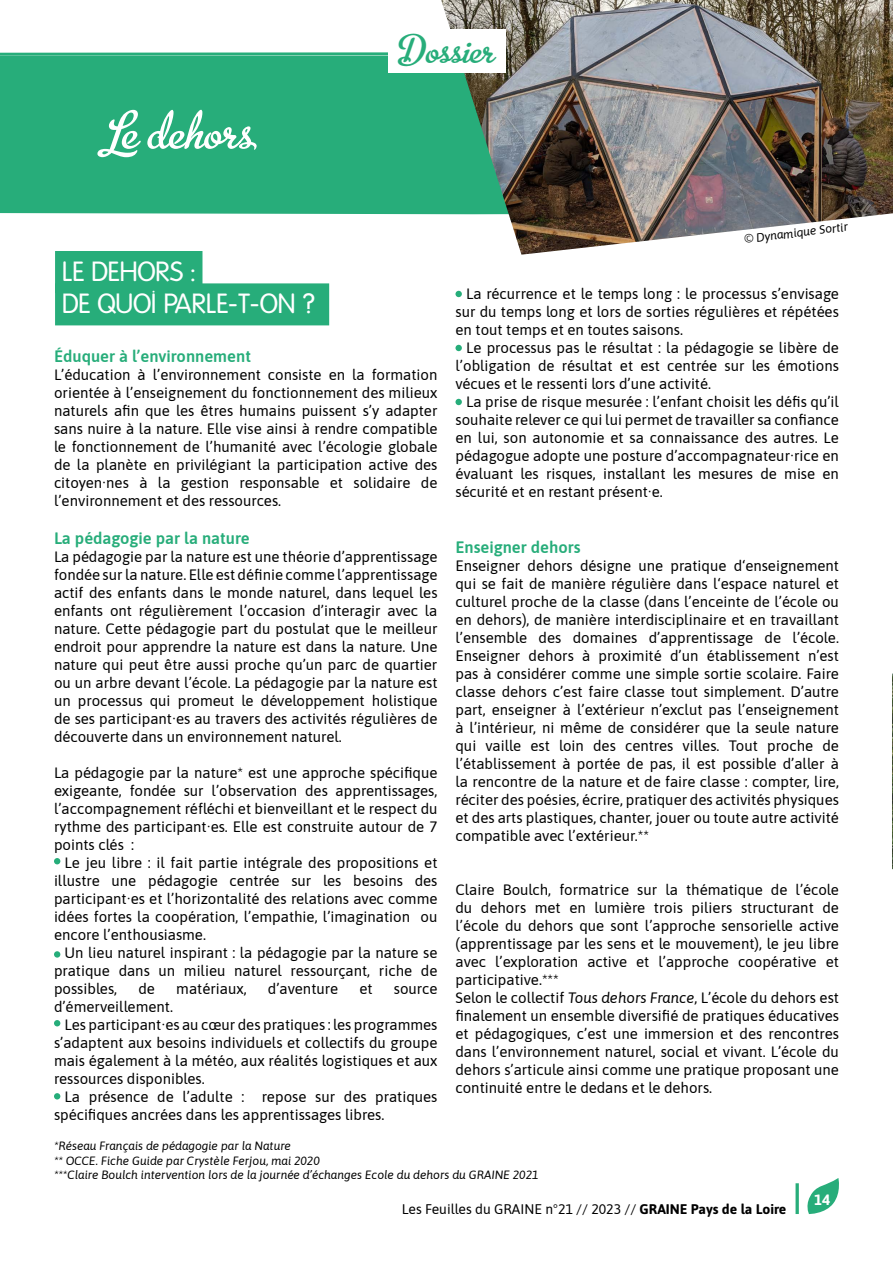
<style>
.page{position:relative;width:893px;height:1263px;background:#fff}
.page>*{position:absolute;margin:0;border:0;box-sizing:border-box;transform-origin:0 0}
.t1{font:60px "Metro Script";color:#fff}
.t2{font:45px "Metro Script";color:#27ad7a}
.t3{font:27px/32.4px "Folks";letter-spacing:-.035em;color:#fff}
.t4{font:600 16.5px "Asap";color:#27ad7a}
.t5{font:15px/18px "Asap";color:#000;text-align:justify}
.t6{font:700 15px "Asap";color:#fff}
.t7{font:13.95px "Asap";color:#000}
.t8{font:italic 12px/14.4px "Asap";color:#000}
.s1{font-style:italic}
.s2{font-weight:700}
</style>
<div class="page">
<svg style="left:0;top:52px;width:388px;height:4px;background:#57bf97"></svg>
<img style="left:892px;top:673px;width:1px;height:196px">
<svg style="left:807px;top:1178px;width:32px;height:36px"></svg>
<svg style="left:795px;top:1183px;width:4px;height:31px"></svg>
<div style="left:0;top:56px;width:441px;height:158px;background:#27ad7a"></div>
<div style="left:55px;top:251px;width:147px;height:42px;background:#27ad7a"></div>
<div style="left:55px;top:283px;width:274px;height:42px;background:#27ad7a"></div>
<svg style="left:54px;top:858px;width:6px;height:6px"></svg>
<div style="left:54px;top:951px;width:6px;height:7px;background:#26ad7a;border-radius:50%"></div>
<svg style="left:54px;top:1020px;width:6px;height:6px"></svg>
<svg style="left:54px;top:1093px;width:6px;height:6px"></svg>
<div style="left:455px;top:291px;width:7px;height:6px;background:#26ad7a;border-radius:50%"></div>
<div style="left:455px;top:345px;width:7px;height:6px;background:#26ad7a;border-radius:50%"></div>
<div style="left:455px;top:399px;width:7px;height:6px;background:#26ad7a;border-radius:50%"></div>
<img style="left:441px;top:0;width:452px;height:255px">
<div style="left:388px;top:30px;width:117px;height:43px;background:#fff"></div>
<h1 class="t1" style="left:106px;top:99px;width:150px">Le dehors</h1>
<h2 class="t2" style="left:401px;top:25px;width:96px">Dossier</h2>
<p class="t8" style="left:744px;top:231px;width:106px;rotate:-7deg">© Dynamique Sortir</p>
<h3 class="t3" style="left:62px;top:256px;width:255px">LE DEHORS :<br>DE QUOI PARLE-T-ON ?</h3>
<p class="t4" style="left:54px;top:344px;width:198px">Éduquer à l’environnement</p>
<p class="t5" style="left:54px;top:365px;width:385px">L’éducation à l’environnement consiste en la formation orientée à l’enseignement du fonctionnement des milieux naturels afin que les êtres humains puissent s’y adapter sans nuire à la nature. Elle vise ainsi à rendre compatible le fonctionnement de l’humanité avec l’écologie globale de la planète en privilégiant la participation active des citoyen·nes à la gestion responsable et solidaire de l’environnement et des ressources.</p>
<p class="t4" style="left:54px;top:526px;width:197px">La pédagogie par la nature</p>
<p class="t5" style="left:54px;top:546px;width:385px">La pédagogie par la nature est une théorie d’apprentissage fondée sur la nature. Elle est définie comme l’apprentissage actif des enfants dans le monde naturel, dans lequel les enfants ont régulièrement l’occasion d’interagir avec la nature. Cette pédagogie part du postulat que le meilleur endroit pour apprendre la nature est dans la nature. Une nature qui peut être aussi proche qu’un parc de quartier ou un arbre devant l’école. La pédagogie par la nature est un processus qui promeut le développement holistique de ses participant·es au travers des activités régulières de découverte dans un environnement naturel.</p>
<p class="t5" style="left:54px;top:762px;width:385px">La pédagogie par la nature* est une approche spécifique exigeante, fondée sur l’observation des apprentissages, l’accompagnement réfléchi et bienveillant et le respect du rythme des participant·es. Elle est construite autour de 7 points clés :</p>
<p class="t5" style="left:54px;top:852px;width:385px;text-indent:11px">Le jeu libre : il fait partie intégrale des propositions et illustre une pédagogie centrée sur les besoins des participant·es et l’horizontalité des relations avec comme idées fortes la coopération, l’empathie, l’imagination ou encore l’enthousiasme.</p>
<p class="t5" style="left:54px;top:942px;width:385px;text-indent:11px">Un lieu naturel inspirant : la pédagogie par la nature se pratique dans un milieu naturel ressourçant, riche de possibles,</p>
<p class="t5" style="left:138px;top:978px;width:18px">de</p>
<p class="t5" style="left:176px;top:978px;width:72px">matériaux,</p>
<p class="t5" style="left:268px;top:978px;width:72px">d’aventure</p>
<p class="t5" style="left:359px;top:978px;width:15px">et</p>
<p class="t5" style="left:394px;top:978px;width:45px">source</p>
<p class="t5" style="left:54px;top:996px;width:120px">d’émerveillement.</p>
<p class="t5" style="left:65px;top:1014px;width:374px">Les participant·es au cœur des pratiques : les programmes</p>
<p class="t5" style="left:54px;top:1032px;width:385px">s’adaptent aux besoins individuels et collectifs du groupe</p>
<p class="t5" style="left:54px;top:1050px;width:385px">mais également à la météo, aux réalités logistiques et aux</p>
<p class="t5" style="left:54px;top:1068px;width:152px">ressources disponibles.</p>
<p class="t5" style="left:65px;top:1086px;width:374px">La présence de l’adulte : repose sur des pratiques</p>
<p class="t5" style="left:54px;top:1104px;width:332px">spécifiques ancrées dans les apprentissages libres.</p>
<p class="t5" style="left:455px;top:284px;width:385px;text-indent:11px">La récurrence et le temps long : le processus s’envisage sur du temps long et lors de sorties régulières et répétées en tout temps et en toutes saisons.</p>
<p class="t5" style="left:455px;top:338px;width:385px;text-indent:11px">Le processus pas le résultat : la pédagogie se libère de l’obligation de résultat et est centrée sur les émotions vécues et le ressenti lors d’une activité.</p>
<p class="t5" style="left:455px;top:392px;width:385px;text-indent:11px">La prise de risque mesurée : l’enfant choisit les défis qu’il souhaite relever ce qui lui permet de travailler sa confiance en lui, son autonomie et sa connaissance des autres. Le pédagogue adopte une posture d’accompagnateur·rice en évaluant les risques, installant les mesures de mise en sécurité et en restant présent·e.</p>
<p class="t4" style="left:455px;top:536px;width:127px">Enseigner dehors</p>
<p class="t5" style="left:455px;top:556px;width:385px">Enseigner dehors désigne une pratique d‘enseignement qui se fait de manière régulière dans l‘espace naturel et culturel proche de la classe (dans l’enceinte de l’école ou en dehors), de manière interdisciplinaire et en travaillant l’ensemble des domaines d’apprentissage de l’école.<br>Enseigner dehors à proximité d’un établissement n’est pas à considérer comme une simple sortie scolaire. Faire classe dehors c’est faire classe tout simplement. D’autre part, enseigner à l’extérieur n’exclut pas l’enseignement à l’intérieur, ni même de considérer que la seule nature qui vaille est loin des centres villes. Tout proche de l’établissement à portée de pas, il est possible d’aller à la rencontre de la nature et de faire classe : compter, lire, réciter des poésies, écrire, pratiquer des activités physiques et des arts plastiques, chanter, jouer ou toute autre activité compatible avec l’extérieur.**</p>
<p class="t5" style="left:455px;top:880px;width:385px;text-align:left">Claire Boulch, formatrice sur la thématique de l’école du dehors met en lumière trois piliers structurant de l’école du dehors que sont l’approche sensorielle active (apprentissage par les sens et le mouvement), le jeu libre avec l’exploration active et l’approche coopérative et participative.***<br>Selon le collectif <span class="s1">Tous dehors France</span>, L’école du dehors est finalement un ensemble diversifié de pratiques éducatives et pédagogiques, c’est une immersion et des rencontres dans l’environnement naturel, social et vivant. L’école du dehors s’articule ainsi comme une pratique proposant une continuité entre le dedans et le dehors.</p>
<p class="t8" style="left:54px;top:1138px;width:486px">*Réseau Français de pédagogie par la Nature<br>** OCCE. Fiche Guide par Crystèle Ferjou, mai 2020<br>***Claire Boulch intervention lors de la journée d’échanges Ecole du dehors du GRAINE 2021</p>
<p class="t7" style="left:402px;top:1199px;width:386px">Les Feuilles du GRAINE n°21 // 2023 // <span class="s2">GRAINE Pays de la Loire</span></p>
<p class="t6" style="left:814px;top:1189px;width:18px">14</p>
</div>
